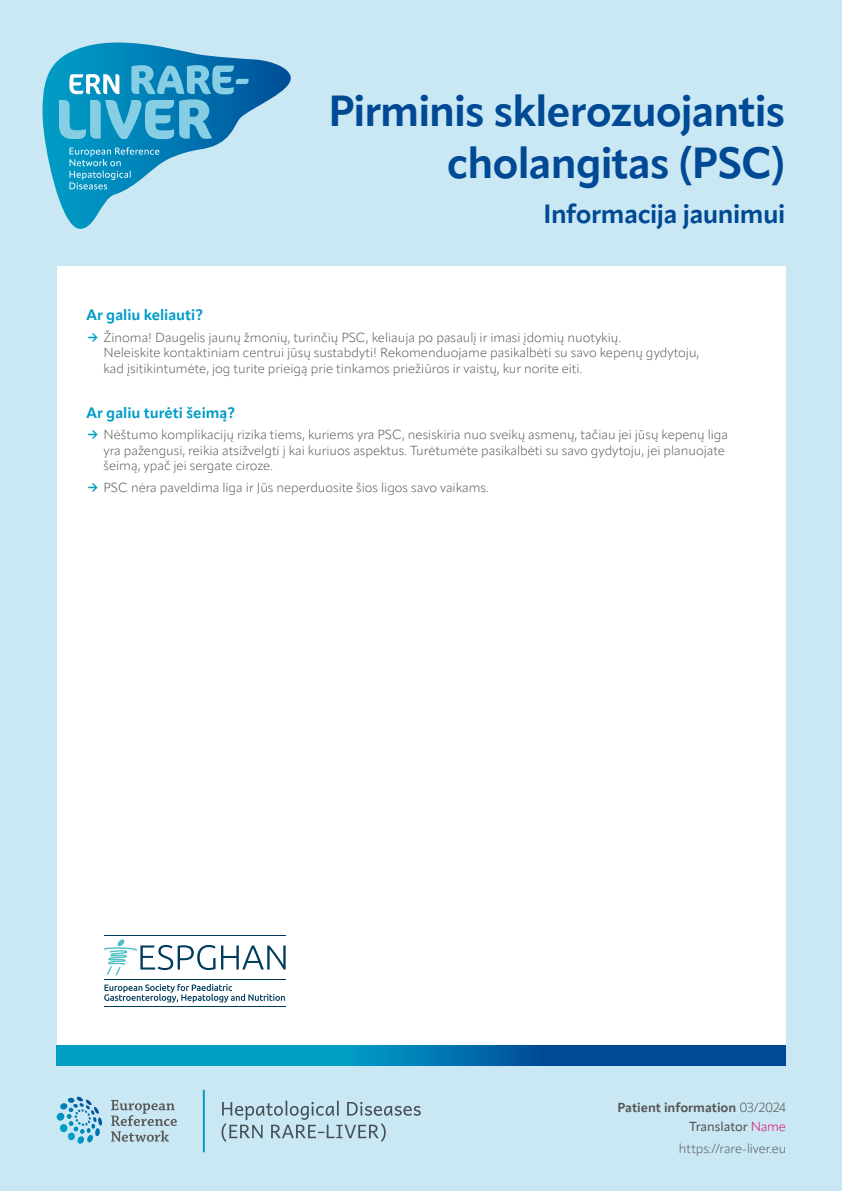
<style>
.page{position:relative;width:842px;height:1191px;background:#cae8f3}
.page>*{position:absolute;margin:0;border:0;box-sizing:border-box;transform-origin:0 0}
.t1{font:700 43px/51.6px "Apparat";letter-spacing:-.02em;color:#004994;text-align:right}
.t2{font:700 26px "Apparat";letter-spacing:-.015em;color:#004994}
.t3{font:700 15px "Apparat";color:#009dc5}
.t4{font:300 13px/15.6px "Apparat";color:#575756}
.t5{font:700 13px/19px "Apparat";letter-spacing:-.005em;color:#575756;text-align:right}
.s1{font-weight:700;color:#009dc5}
.s2{font-weight:300}
.s3{font-weight:500}
.s4{font-weight:300;color:#e6006d}
</style>
<div class="page">
<div style="left:57px;top:266px;width:728px;height:793px;background:#fff"></div>
<svg style="left:57px;top:1046px;width:728px;height:19px;background:#0076ae"></svg>
<svg style="left:43px;top:43px;width:248px;height:186px"></svg>
<svg style="left:59px;top:65px;width:190px;height:74px;background:#40a3ca"></svg>
<svg style="left:70px;top:147px;width:89px;height:42px;background:#34a3ca"></svg>
<img style="left:221px;top:1106px;width:200px;height:30px">
<img style="left:222px;top:1100px;width:141px;height:15px">
<img style="left:222px;top:1123px;width:164px;height:19px">
<svg style="left:111px;top:1100px;width:66px;height:41px"></svg>
<svg style="left:57px;top:1096px;width:45px;height:48px"></svg>
<hr style="left:203px;top:1089px;width:2px;height:63px;background:#009dc5">
<hr style="left:104px;top:979px;width:182px;height:1px;background:#003b5c">
<hr style="left:104px;top:935px;width:182px;height:1px;background:#003b5c">
<svg style="left:103px;top:939px;width:183px;height:36px"></svg>
<hr style="left:104px;top:1006px;width:182px;height:1px;background:#003b5c">
<svg style="left:104px;top:983px;width:181px;height:19px"></svg>
<h1 class="t1" style="left:328px;top:85px;width:458px">Pirminis sklerozuojantis cholangitas (PSC)</h1>
<h2 class="t2" style="left:543px;top:198px;width:243px">Informacija jaunimui</h2>
<p class="t3" style="left:86px;top:306px;width:118px">Ar galiu keliauti?</p>
<p class="t4" style="left:103px;top:329px;width:597px;text-indent:-17px"><span class="s1">→</span> Žinoma! Daugelis jaunų žmonių, turinčių PSC, keliauja po pasaulį ir imasi įdomių nuotykių.<br>Neleiskite kontaktiniam centrui jūsų sustabdyti! Rekomenduojame pasikalbėti su savo kepenų gydytoju, kad įsitikintumėte, jog turite prieigą prie tinkamos priežiūros ir vaistų, kur norite eiti.</p>
<p class="t3" style="left:86px;top:403px;width:150px">Ar galiu turėti šeimą?</p>
<p class="t4" style="left:103px;top:427px;width:626px;text-indent:-17px"><span class="s1">→</span> Nėštumo komplikacijų rizika tiems, kuriems yra PSC, nesiskiria nuo sveikų asmenų, tačiau jei jūsų kepenų liga yra pažengusi, reikia atsižvelgti į kai kuriuos aspektus. Turėtumėte pasikalbėti su savo gydytoju, jei planuojate šeimą, ypač jei sergate ciroze.</p>
<p class="t4" style="left:86px;top:479px;width:404px"><span class="s1">→</span> PSC nėra paveldima liga ir Jūs neperduosite šios ligos savo vaikams.</p>
<p class="t5" style="left:617px;top:1098px;width:170px">Patient information <span class="s2">03/2024<br></span><span class="s3">Translator</span> <span class="s4">Name</span></p>
<p class="t4" style="left:679px;top:1141px;width:109px">https://rare-liver.eu</p>
</div>
